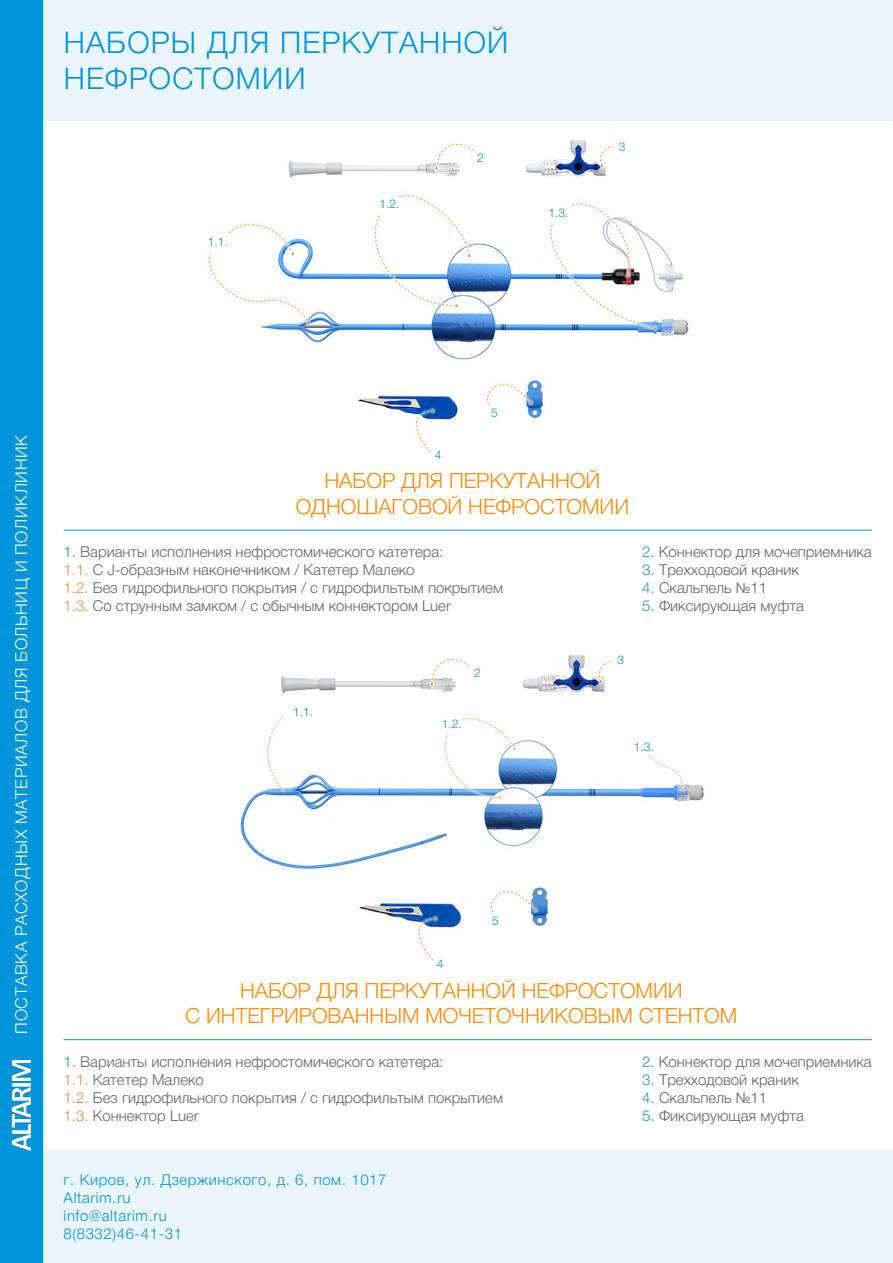
<style>
.page{position:relative;width:893px;height:1263px;background:#fff}
.page>*{position:absolute;margin:0;border:0;box-sizing:border-box;transform-origin:0 0}
.t1{font:300 30px/36px "Helvetica Neue Cyr";letter-spacing:.04em;color:#0094da}
.t2{font:300 21px/25.2px "Helvetica Neue Cyr";color:#ff8900;text-align:center}
.t3{font:300 16.5px "Helvetica Neue Cyr";letter-spacing:.04em;color:#fff}
.t4{font:300 15px/18px "Helvetica Neue Cyr";color:#646363}
.t5{font:300 15px/18px "Helvetica Neue Cyr";letter-spacing:.04em;color:#0094da}
.t6{font:300 12px "Helvetica Neue Cyr";color:#0094da}
.s1{color:#1f92d1}
.s2{color:#f1893b}
</style>
<div class="page">
<img style="left:240px;top:655px;width:464px;height:306px">
<img style="left:208px;top:140px;width:481px;height:312px">
<div style="left:43px;top:0;width:850px;height:120px;background:#ebf6fc"></div>
<div style="left:43px;top:1151px;width:850px;height:112px;background:#ebf6fc"></div>
<div style="left:0;top:0;width:43px;height:1263px;background:#0094da"></div>
<img style="left:11px;top:1060px;width:20px;height:91px">
<hr style="left:64px;top:530px;width:808px;height:1px;background:#0094da">
<hr style="left:64px;top:1039px;width:808px;height:1px;background:#0094da">
<h1 class="t1" style="left:64px;top:25px;width:446px">НАБОРЫ ДЛЯ ПЕРКУТАННОЙ<br>НЕФРОСТОМИИ</h1>
<p class="t6" style="left:208px;top:235px;width:22px">1.1.</p>
<p class="t6" style="left:379px;top:198px;width:22px">1.2.</p>
<p class="t6" style="left:477px;top:151px;width:8px">2</p>
<p class="t6" style="left:548px;top:206px;width:22px">1.3.</p>
<p class="t6" style="left:619px;top:140px;width:8px">3</p>
<p class="t3" style="left:12px;top:1034px;width:600px;rotate:-90deg">ПОСТАВКА РАСХОДНЫХ МАТЕРИАЛОВ ДЛЯ БОЛЬНИЦ И ПОЛИКЛИНИК</p>
<p class="t6" style="left:435px;top:448px;width:8px">4</p>
<p class="t6" style="left:491px;top:406px;width:8px">5</p>
<h2 class="t2" style="left:296px;top:468px;width:335px">НАБОР ДЛЯ ПЕРКУТАННОЙ<br>ОДНОШАГОВОЙ НЕФРОСТОМИИ</h2>
<p class="t4" style="left:64px;top:543px;width:441px"><span class="s1">1.</span> Варианты исполнения нефростомического катетера:<br><span class="s2">1.1.</span> С J-образным наконечником / Катетер Малеко<br><span class="s2">1.2.</span> Без гидрофильного покрытия / с гидрофильтым покрытием <span class="s2">1.3.</span> Со струнным замком / с обычным коннектором Luer</p>
<p class="t4" style="left:642px;top:543px;width:231px"><span class="s1">2.</span> Коннектор для мочеприемника</p>
<p class="t4" style="left:642px;top:561px;width:158px"><span class="s1">3.</span> Трехходовой краник</p>
<p class="t4" style="left:642px;top:579px;width:126px"><span class="s1">4.</span> Скальпель №11</p>
<p class="t4" style="left:642px;top:597px;width:163px"><span class="s1">5.</span> Фиксирующая муфта</p>
<p class="t6" style="left:293px;top:705px;width:22px">1.1.</p>
<p class="t6" style="left:474px;top:666px;width:8px">2</p>
<p class="t6" style="left:442px;top:717px;width:22px">1.2.</p>
<p class="t6" style="left:618px;top:653px;width:8px">3</p>
<p class="t6" style="left:437px;top:957px;width:8px">4</p>
<p class="t6" style="left:492px;top:914px;width:8px">5</p>
<p class="t6" style="left:634px;top:740px;width:22px">1.3.</p>
<h2 class="t2" style="left:186px;top:978px;width:553px">НАБОР ДЛЯ ПЕРКУТАННОЙ НЕФРОСТОМИИ<br>С ИНТЕГРИРОВАННЫМ МОЧЕТОЧНИКОВЫМ СТЕНТОМ</h2>
<p class="t4" style="left:64px;top:1052px;width:441px"><span class="s1">1.</span> Варианты исполнения нефростомического катетера:<br><span class="s2">1.1.</span> Катетер Малеко<br><span class="s2">1.2.</span> Без гидрофильного покрытия / с гидрофильтым покрытием <span class="s2">1.3.</span> Коннектор Luer</p>
<p class="t5" style="left:64px;top:1171px;width:324px">г. Киров, ул. Дзержинского, д. 6, пом. 1017<br>Altarim.ru<br>info@altarim.ru<br>8(8332)46-41-31</p>
<p class="t4" style="left:642px;top:1052px;width:231px"><span class="s1">2.</span> Коннектор для мочеприемника</p>
<p class="t4" style="left:642px;top:1070px;width:158px"><span class="s1">3.</span> Трехходовой краник</p>
<p class="t4" style="left:642px;top:1088px;width:126px"><span class="s1">4.</span> Скальпель №11</p>
<p class="t4" style="left:642px;top:1106px;width:163px"><span class="s1">5.</span> Фиксирующая муфта</p>
</div>
